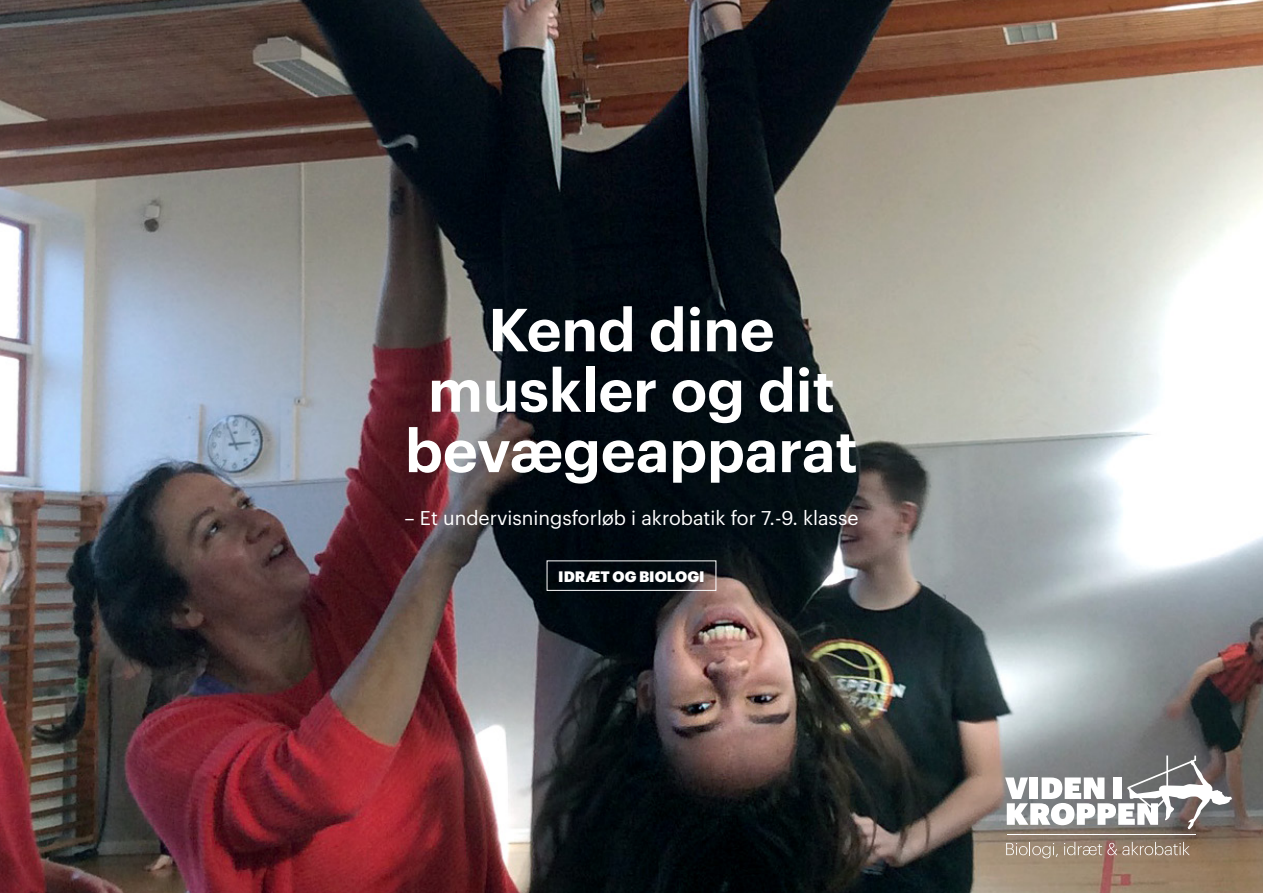
<style>
.page{position:relative;width:1263px;height:893px;background:#fff}
.page>*{position:absolute;margin:0;border:0;box-sizing:border-box;transform-origin:0 0}
.t1{font:600 59.25px/60.4px "Graphik";color:#fff;text-align:center}
.t2{font:19.5px "Graphik";color:#fff}
.t3{font:900 14.85px "Graphik";color:#fff}
</style>
<div class="page">
<img style="left:0;top:0;width:1263px;height:893px">
<div style="left:547px;top:560px;width:169px;height:31px;border:1px solid #fff"></div>
<svg style="left:1005px;top:755px;width:227px;height:74px"></svg>
<hr style="left:1007px;top:834px;width:188px;height:1px;background:#fff">
<svg style="left:1006px;top:842px;width:52px;height:16px"></svg>
<svg style="left:1064px;top:842px;width:126px;height:13px;background:#a69282"></svg>
<h1 class="t1" style="left:405px;top:294px;width:454px">Kend dine muskler og dit bevægeapparat</h1>
<p class="t2" style="left:405px;top:503px;width:455px">– Et undervisningsforløb i akrobatik for 7.-9. klasse</p>
<p class="t3" style="left:558px;top:565px;width:148px">IDRÆT OG BIOLOGI</p>
</div>
